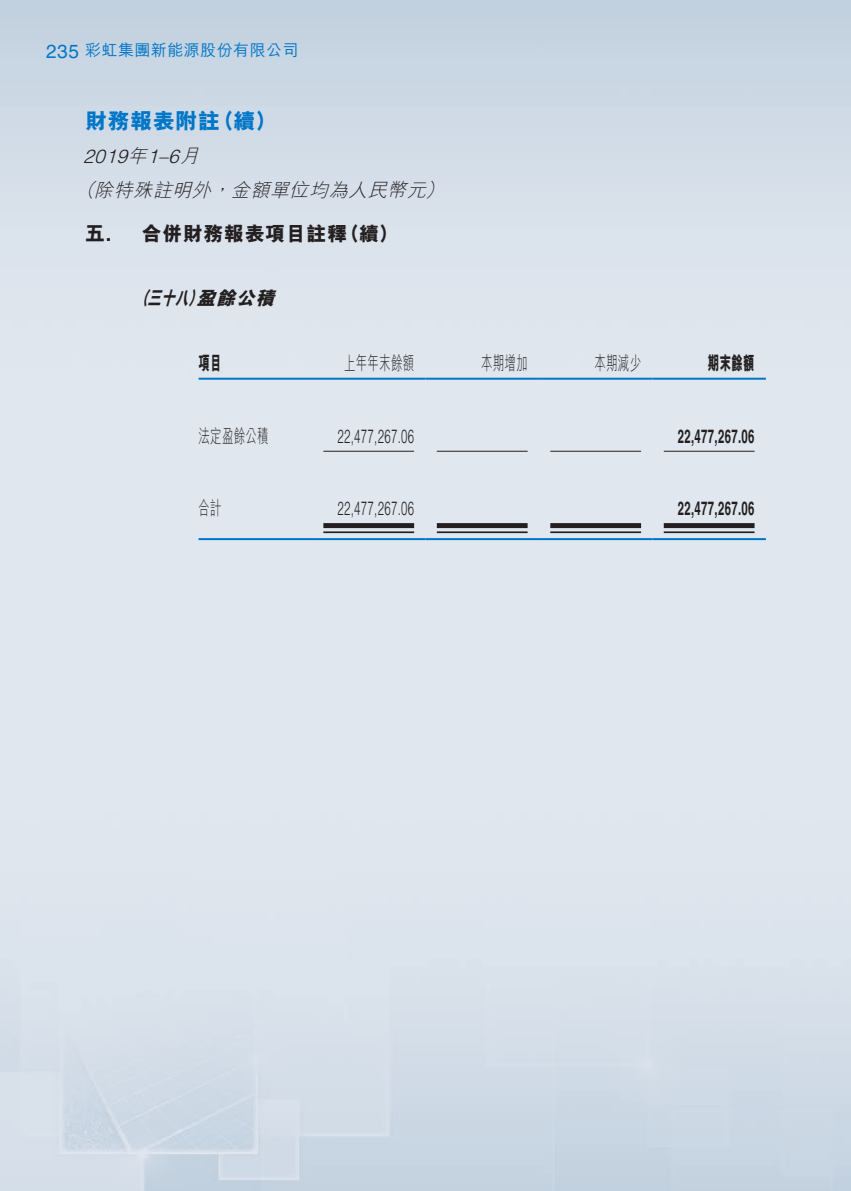
<style>
.page{position:relative;width:851px;height:1191px;background:#fff}
.page>*{position:absolute;margin:0;border:0;box-sizing:border-box;transform-origin:0 0}
.t1{font:800 22px "M Hei HK";letter-spacing:.03em;color:#0076c8}
.t2{font:800 20px "M Hei HK";letter-spacing:.03em;color:#231f20}
.t3{font:700 19px "Helvetica LT Std";letter-spacing:.03em;color:#231f20;scale:.6 1}
.t4{font:300 19px "Helvetica LT Std";letter-spacing:.03em;color:#231f20;scale:.6 1}
.t5{font:300 19px "M Hei HK";letter-spacing:.03em;color:#231f20;scale:.6 1}
.t6{font:italic 300 19px "M Hei HK";color:#231f20}
.t7{font:italic 800 19px "M Hei HK";color:#231f20;scale:.7 1}
.t8{font:italic 300 19px "Helvetica LT Std";color:#231f20}
.t9{font:800 19px "M Hei HK";letter-spacing:.03em;color:#231f20;scale:.6 1}
.t10{font:19px "Helvetica LT Std";color:#0076c8}
.t11{font:500 16px "M Hei HK";letter-spacing:.03em;color:#0076c8}
.s1{font-family:"M Hei HK"}
.s2{font-family:"Helvetica LT Std";font-weight:700}
</style>
<div class="page">
<img style="left:0;top:0;width:850px;height:1191px">
<hr style="left:198px;top:378px;width:114px;height:2px;background:#0076c8">
<hr style="left:312px;top:378px;width:113px;height:2px;background:#0076c8">
<hr style="left:425px;top:378px;width:114px;height:2px;background:#0076c8">
<hr style="left:539px;top:378px;width:113px;height:2px;background:#0076c8">
<hr style="left:652px;top:378px;width:113px;height:2px;background:#0076c8">
<hr style="left:323px;top:451px;width:91px;height:1px;background:#231f20">
<hr style="left:437px;top:451px;width:90px;height:1px;background:#231f20">
<hr style="left:550px;top:451px;width:91px;height:1px;background:#231f20">
<hr style="left:663px;top:451px;width:91px;height:1px;background:#231f20">
<div style="left:323px;top:523px;width:91px;height:5px;background:#231f20"></div>
<hr style="left:323px;top:531px;width:91px;height:2px;background:#231f20">
<div style="left:437px;top:523px;width:90px;height:5px;background:#231f20"></div>
<hr style="left:437px;top:531px;width:90px;height:2px;background:#231f20">
<div style="left:550px;top:523px;width:91px;height:5px;background:#231f20"></div>
<hr style="left:550px;top:531px;width:91px;height:2px;background:#231f20">
<div style="left:663px;top:523px;width:91px;height:5px;background:#231f20"></div>
<hr style="left:663px;top:531px;width:91px;height:2px;background:#231f20">
<hr style="left:198px;top:538px;width:114px;height:2px;background:#0076c8">
<hr style="left:312px;top:538px;width:113px;height:2px;background:#0076c8">
<hr style="left:425px;top:538px;width:114px;height:2px;background:#0076c8">
<hr style="left:539px;top:538px;width:113px;height:2px;background:#0076c8">
<hr style="left:652px;top:538px;width:113px;height:2px;background:#0076c8">
<p class="t11" style="left:85px;top:39px;width:215px">彩虹集團新能源股份有限公司</p>
<p class="t10" style="left:46px;top:40px;width:34px">235</p>
<p class="t1" style="left:213px;top:110px;width:65px">（續(</p>
<p class="t1" style="left:85px;top:110px;width:137px">財務報表附註</p>
<p class="t8" style="left:147px;top:145px;width:58px"><span class="s1">月</span>6–1</p>
<p class="t6" style="left:127px;top:147px;width:26px">年</p>
<p class="t8" style="left:83px;top:145px;width:52px">2019</p>
<p class="t6" style="left:76px;top:180px;width:26px">（</p>
<p class="t6" style="left:425px;top:180px;width:26px">(</p>
<p class="t6" style="left:231px;top:180px;width:201px">金額單位均為人民幣元</p>
<p class="t6" style="left:94px;top:180px;width:123px">除特殊註明外</p>
<p class="t6" style="left:211px;top:180px;width:26px">，</p>
<p class="t2" style="left:85px;top:224px;width:28px">五<span class="s2">.</span></p>
<p class="t2" style="left:340px;top:224px;width:59px">（續(</p>
<p class="t2" style="left:142px;top:224px;width:207px">合併財務報表項目註釋</p>
<p class="t7" style="left:135px;top:289px;width:28px">（</p>
<p class="t7" style="left:187px;top:289px;width:28px">）</p>
<p class="t7" style="left:148px;top:289px;width:189px">三十八盈餘公積</p>
<p class="t9" style="left:198px;top:354px;width:40px">項目</p>
<p class="t5" style="left:198px;top:426px;width:118px">法定盈餘公積</p>
<p class="t5" style="left:198px;top:498px;width:40px">合計</p>
<p class="t5" style="left:344px;top:353px;width:118px">上年年末餘額</p>
<p class="t4" style="left:337px;top:425px;width:129px">22,477,267.06</p>
<p class="t4" style="left:337px;top:497px;width:129px">22,477,267.06</p>
<p class="t5" style="left:481px;top:353px;width:79px">本期增加</p>
<p class="t5" style="left:594px;top:353px;width:79px">本期減少</p>
<p class="t9" style="left:707px;top:354px;width:79px">期末餘額</p>
<p class="t3" style="left:677px;top:425px;width:129px">22,477,267.06</p>
<p class="t3" style="left:677px;top:497px;width:129px">22,477,267.06</p>
</div>
